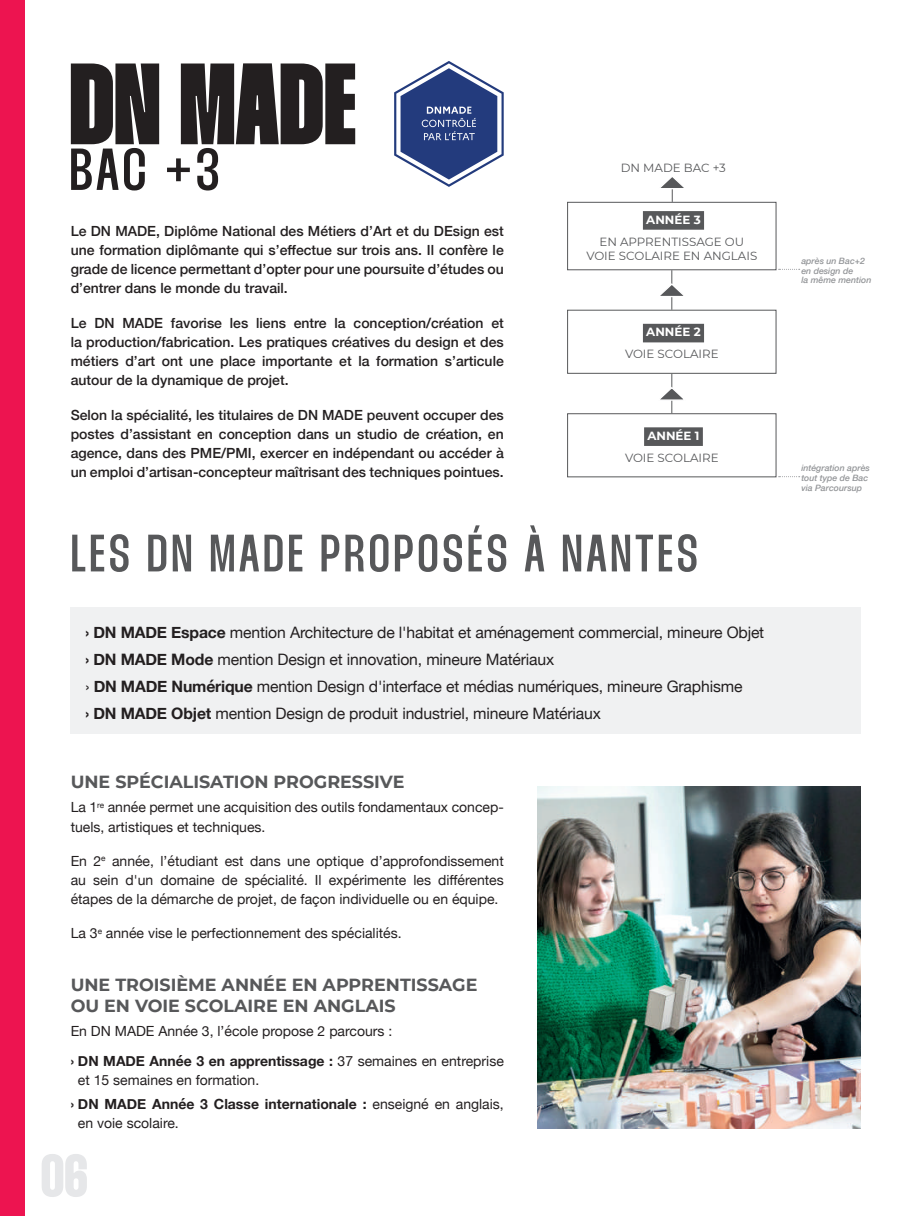
<style>
.page{position:relative;width:918px;height:1216px;background:#fff}
.page>*{position:absolute;margin:0;border:0;box-sizing:border-box;transform-origin:0 0}
.t1{font:115.33px "Thunder Extra Bold LC";color:#231f20}
.t2{font:59.85px "Thunder Bold LC";color:#e6e7e9}
.t3{font:59.15px "Thunder Medium LC";color:#231f20}
.t4{font:52.5px "Thunder Medium LC";letter-spacing:.07em;color:#57585a}
.t5{font:700 17.5px/21px "Montserrat";color:#57585a}
.t6{font:15.75px/27.1px "Helvetica Neue";letter-spacing:-.01em;color:#231f20}
.t7{font:500 14px/19.2px "Helvetica Neue";color:#231f20;text-align:justify}
.t8{font:14px/19.2px "Helvetica Neue";color:#231f20}
.t9{font:11.9px/14px "Montserrat";color:#57585a;text-align:center}
.t10{font:700 11.9px "Montserrat";color:#fff}
.t11{font:italic 500 8.75px/9.6px "Helvetica Neue";color:#939598}
.s1{font-weight:700}
</style>
<div class="page">
<div style="left:0;top:0;width:25px;height:1215px;background:#ed1450"></div>
<div style="left:71px;top:607px;width:790px;height:127px;background:#f0f1f2"></div>
<svg style="left:394px;top:61px;width:110px;height:126px"></svg>
<div style="left:643px;top:211px;width:61px;height:19px;background:#57585a"></div>
<div style="left:567px;top:202px;width:209px;height:68px;border:1px solid #57585a"></div>
<div style="left:643px;top:324px;width:61px;height:18px;background:#57585a"></div>
<div style="left:567px;top:310px;width:209px;height:64px;border:1px solid #57585a"></div>
<div style="left:644px;top:427px;width:59px;height:19px;background:#57585a"></div>
<div style="left:567px;top:413px;width:209px;height:64px;border:1px solid #57585a"></div>
<hr style="left:671px;top:374px;width:1px;height:39px;background:#57585a">
<hr style="left:671px;top:270px;width:1px;height:40px;background:#57585a">
<svg style="left:778px;top:269px;width:21px;height:1px"></svg>
<svg style="left:778px;top:476px;width:21px;height:1px"></svg>
<svg style="left:655px;top:177px;width:34px;height:25px"></svg>
<svg style="left:660px;top:386px;width:23px;height:16px"></svg>
<svg style="left:660px;top:282px;width:24px;height:16px"></svg>
<img style="left:537px;top:786px;width:324px;height:342px">
<h1 class="t1" style="left:69px;top:52px;width:288px">DN MADE</h1>
<h3 class="t3" style="left:69px;top:143px;width:152px">BAC +3</h3>
<p class="t7" style="left:71px;top:220px;width:435px">Le DN MADE, Diplôme National des Métiers d’Art et du DEsign est une formation diplômante qui s’effectue sur trois ans. Il confère le grade de licence permettant d’opter pour une poursuite d’études ou d’entrer dans le monde du travail.</p>
<p class="t7" style="left:71px;top:312px;width:435px">Le DN MADE favorise les liens entre la conception/création et la production/fabrication. Les pratiques créatives du design et des métiers d’art ont une place importante et la formation s’articule autour de la dynamique de projet.</p>
<p class="t7" style="left:71px;top:404px;width:435px">Selon la spécialité, les titulaires de DN MADE peuvent occuper des postes d’assistant en conception dans un studio de création, en agence, dans des PME/PMI, exercer en indépendant ou accéder à un emploi d’artisan-concepteur maîtrisant des techniques pointues.</p>
<p class="t9" style="left:621px;top:160px;width:107px">DN MADE BAC +3</p>
<p class="t10" style="left:646px;top:211px;width:56px">ANNÉE 3</p>
<p class="t9" style="left:586px;top:234px;width:172px">EN APPRENTISSAGE OU<br>VOIE SCOLAIRE EN ANGLAIS</p>
<p class="t10" style="left:646px;top:324px;width:56px">ANNÉE 2</p>
<p class="t9" style="left:625px;top:347px;width:95px">VOIE SCOLAIRE</p>
<p class="t10" style="left:647px;top:427px;width:54px">ANNÉE 1</p>
<p class="t9" style="left:625px;top:450px;width:95px">VOIE SCOLAIRE</p>
<h3 class="t4" style="left:71px;top:529px;width:628px">LES DN MADE PROPOSÉS À NANTES</h3>
<p class="t6" style="left:86px;top:619px;width:680px"><span class="s1">› DN MADE Espace</span> mention Architecture de l'habitat et aménagement commercial, mineure Objet <span class="s1">› DN MADE Mode</span> mention Design et innovation, mineure Matériaux<br>› <span class="s1">DN MADE Numérique</span> mention Design d'interface et médias numériques, mineure Graphisme<br><span class="s1">› DN MADE Objet</span> mention Design de produit industriel, mineure Matériaux</p>
<p class="t5" style="left:71px;top:770px;width:335px">UNE SPÉCIALISATION PROGRESSIVE</p>
<p class="t8" style="left:71px;top:798px;width:435px">La 1<sup>re</sup> année permet une acquisition des outils fondamentaux concep&shy;tuels, artistiques et techniques.</p>
<p class="t8" style="left:71px;top:852px;width:434px;text-align:justify">En 2<sup>e</sup> année, l’étudiant est dans une optique d’approfondissement au sein d'un domaine de spécialité. Il expérimente les différentes étapes de la démarche de projet, de façon individuelle ou en équipe.</p>
<p class="t8" style="left:71px;top:924px;width:332px">La 3<sup>e</sup> année vise le perfectionnement des spécialités.</p>
<p class="t5" style="left:71px;top:973px;width:408px">UNE TROISIÈME ANNÉE EN APPRENTISSAGE<br>OU EN VOIE SCOLAIRE EN ANGLAIS</p>
<p class="t8" style="left:71px;top:1017px;width:435px;line-height:29.2px">En DN MADE Année 3, l’école propose 2 parcours :<br><span class="s1">› DN MADE Année 3 en apprentissage :</span> 37 semaines en entreprise</p>
<p class="t8" style="left:71px;top:1068px;width:434px;line-height:24.2px;text-indent:7px">et 15 semaines en formation.<br><span class="s1">› DN MADE Année 3 Classe internationale :</span> enseigné en anglais,</p>
<p class="t8" style="left:78px;top:1114px;width:102px">en voie scolaire.</p>
<h2 class="t2" style="left:41px;top:1142px;width:49px">06</h2>
<p class="t11" style="left:801px;top:255px;width:72px">après un Bac+2 en design de<br>la même mention</p>
<p class="t11" style="left:801px;top:463px;width:70px">intégration après tout type de Bac via Parcoursup</p>
</div>
